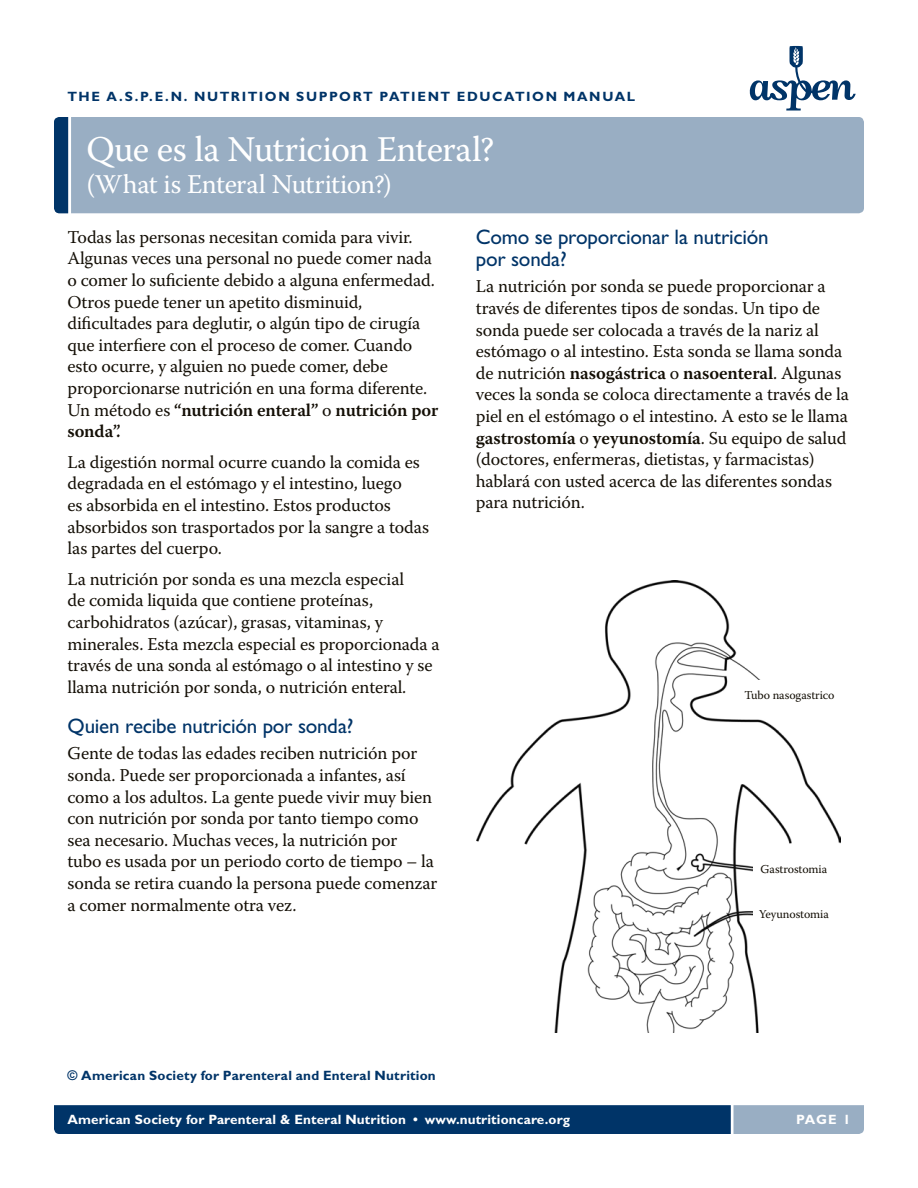
<style>
.page{position:relative;width:918px;height:1188px;background:#fff}
.page>*{position:absolute;margin:0;border:0;box-sizing:border-box;transform-origin:0 0}
.t1{font:36px "Warnock Pro";letter-spacing:-.015em;color:#fff}
.t2{font:27px "Warnock Pro";letter-spacing:-.015em;color:#fff}
.t3{font:21px/22.5px "Gill Sans Std";letter-spacing:-.01em;color:#003468}
.t4{font:18px/21.6px "Warnock Pro";letter-spacing:-.01em;color:#140f06}
.t5{font:700 13.5px "Gill Sans Std";letter-spacing:.01em;color:#fff}
.t6{font:700 13.5px "Gill Sans Std";letter-spacing:.12em;color:#003468}
.t7{font:700 13.5px "Gill Sans Std";letter-spacing:.025em;color:#003468}
.t8{font:12px "Warnock Pro";letter-spacing:-.01em;color:#140f06}
.s1{font-weight:600}
</style>
<div class="page">
<svg style="left:54px;top:1105px;width:810px;height:29px;background:#1a4877"></svg>
<div style="left:54px;top:117px;width:810px;height:96px;background:#99aec3;border-radius:5px"></div>
<hr style="left:68px;top:110px;width:3px;height:104px;background:#fff">
<svg style="left:54px;top:117px;width:14px;height:96px"></svg>
<img style="left:476px;top:580px;width:364px;height:453px">
<div style="left:738px;top:680px;width:103px;height:29px;background:#fff"></div>
<div style="left:754px;top:859px;width:80px;height:20px;background:#fff"></div>
<div style="left:754px;top:903px;width:80px;height:22px;background:#fff"></div>
<svg style="left:750px;top:46px;width:106px;height:65px"></svg>
<p class="t6" style="left:68px;top:88px;width:362px">The A.S.P.E.N. Nutrition Support Patient</p>
<p class="t6" style="left:457px;top:88px;width:180px">Education Man ual</p>
<h1 class="t1" style="left:86px;top:127px;width:409px">Que es la Nutricion Enteral?</h1>
<h2 class="t2" style="left:86px;top:168px;width:307px">(What is Enteral Nutrition?)</h2>
<p class="t4" style="left:68px;top:226px;width:372px">Todas las personas necesitan comida para vivir.<br>Algunas veces una personal no puede comer nada o comer lo suficiente debido a alguna enfermedad.<br>Otros puede tener un apetito disminuid, dificultades para deglutir, o algún tipo de cirugía que interfiere con el proceso de comer. Cuando esto ocurre, y alguien no puede comer, debe proporcionarse nutrición en una forma diferente.<br>Un método es <span class="s1">“nutrición enteral”</span> o <span class="s1">nutrición por sonda”.</span></p>
<p class="t4" style="left:68px;top:451px;width:363px">La digestión normal ocurre cuando la comida es degradada en el estómago y el intestino, luego<br>es absorbida en el intestino. Estos productos absorbidos son trasportados por la sangre a todas las partes del cuerpo.</p>
<p class="t4" style="left:68px;top:568px;width:374px">La nutrición por sonda es una mezcla especial<br>de comida liquida que contiene proteínas, carbohidratos (azúcar), grasas, vitaminas, y minerales. Esta mezcla especial es proporcionada a través de una sonda al estómago o al intestino y se llama nutrición por sonda, o nutrición enteral.</p>
<p class="t3" style="left:68px;top:715px;width:288px">Quien recibe nutrición por sonda?</p>
<p class="t4" style="left:68px;top:742px;width:372px">Gente de todas las edades reciben nutrición por sonda. Puede ser proporcionada a infantes, así como a los adultos. La gente puede vivir muy bien con nutrición por sonda por tanto tiempo como sea necesario. Muchas veces, la nutrición por<br>tubo es usada por un periodo corto de tiempo – la sonda se retira cuando la persona puede comenzar a comer normalmente otra vez.</p>
<p class="t3" style="left:476px;top:226px;width:294px">Como se proporcionar la nutrición por sonda?</p>
<p class="t4" style="left:476px;top:275px;width:375px">La nutrición por sonda se puede proporcionar a través de diferentes tipos de sondas. Un tipo de sonda puede ser colocada a través de la nariz al estómago o al intestino. Esta sonda se llama sonda de nutrición <span class="s1">nasogástrica</span> o <span class="s1">nasoenteral</span>. Algunas veces la sonda se coloca directamente a través de la piel en el estómago o el intestino. A esto se le llama <span class="s1">gastrostomía</span> o <span class="s1">yeyunostomía</span>. Su equipo de salud (doctores, enfermeras, dietistas, y farmacistas) hablará con usted acerca de las diferentes sondas para nutrición.</p>
<p class="t8" style="left:744px;top:688px;width:91px">Tubo nasogastrico</p>
<p class="t8" style="left:761px;top:862px;width:68px">Gastrostomia</p>
<p class="t8" style="left:759px;top:907px;width:71px">Yeyunostomia</p>
<p class="t7" style="left:68px;top:1067px;width:370px">© American Society for Parenteral and Enteral Nutrition</p>
<p class="t5" style="left:68px;top:1111px;width:504px">American Society for Parenteral &amp; Enteral Nutrition • www.nutritioncare.org</p>
<p class="t5" style="left:796px;top:1111px;width:56px">Page 1</p>
</div>
